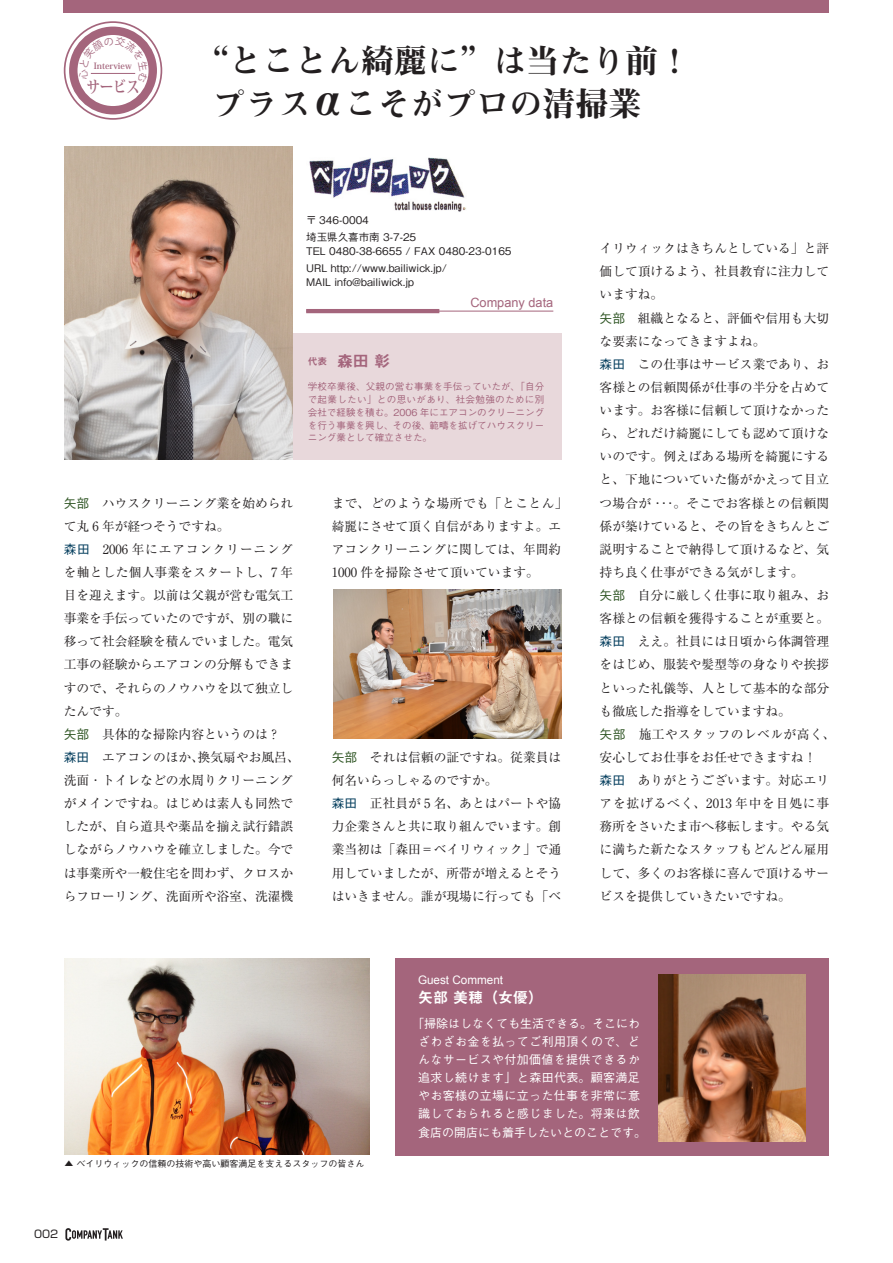
<style>
.page{position:relative;width:893px;height:1263px;background:#fff}
.page>*{position:absolute;margin:0;border:0;box-sizing:border-box;transform-origin:0 0}
.t1{font:48px "Midashi Min Pro MA31";color:#231f20}
.t2{font:33px "Midashi Min Pro MA31";color:#231f20}
.t3{font:700 16.5px "Koz Min Pro";color:#a4657c;scale:.8 1}
.t4{font:15px "Midashi Go Pro MB31";color:#fff}
.t5{font:12.75px/23.1px "Ryumin Pro";color:#231f20}
.t6{font:12.75px "Arial";color:#a4657c}
.t7{font:500 12px/18px "Gothic BBB Pro";letter-spacing:.03em;color:#fff;text-align:center}
.t8{font:11.7px "Arial";color:#fff}
.t9{font:10.65px "Shin Go Pro";color:#231f20}
.t10{font:500 10.5px "Gothic BBB Pro";color:#231f20}
.t11{font:9.75px "Midashi Go Pro MB31";color:#a4657c}
.t12{font:500 9.6px/12.8px "Gothic BBB Pro";color:#a4657c;text-align:justify}
.t13{font:500 9px "Gothic BBB Pro";color:#231f20}
.t14{font:700 8.55px "Koz Min Pro";color:#a4657c}
.s1{font-size:15.9px}
.s2{font-family:"Gothic BBB Pro";font-weight:500;color:#305625}
.s3{font-family:"Gothic BBB Pro";font-weight:500;color:#003b5b}
</style>
<div class="page">
<svg style="left:65px;top:1228px;width:58px;height:12px"></svg>
<div style="left:64px;top:0;width:765px;height:13px;background:#a4657c"></div>
<svg style="left:65px;top:22px;width:96px;height:97px"></svg>
<div style="left:64px;top:21px;width:98px;height:99px;border:2px solid #a4657c;border-radius:50%"></div>
<svg style="left:73px;top:31px;width:80px;height:79px"></svg>
<div style="left:69px;top:27px;width:88px;height:87px;border:8px solid #a4657c;border-radius:50%"></div>
<div style="left:395px;top:958px;width:434px;height:197px;background:#a4657c"></div>
<div style="left:282px;top:333px;width:279px;height:127px;background:#e8d8db"></div>
<hr style="left:306px;top:311px;width:247px;height:1px;background:#a4657c">
<img style="left:333px;top:590px;width:228px;height:148px">
<img style="left:65px;top:958px;width:304px;height:197px">
<img style="left:658px;top:974px;width:147px;height:167px">
<hr style="left:306px;top:309px;width:133px;height:4px;background:#a4657c">
<img style="left:65px;top:146px;width:228px;height:314px">
<img style="left:309px;top:157px;width:157px;height:55px">
<svg style="left:78px;top:36px;width:70px;height:62px"></svg>
<p class="t14" style="left:94px;top:60px;width:39px">Interview</p>
<p class="t3" style="left:87px;top:74px;width:68px">サービス</p>
<p class="t2" style="left:196px;top:36px;width:496px">“とことん綺麗に”は当たり前！</p>
<p class="t2" style="left:213px;top:78px;width:100px">プラス</p>
<p class="t1" style="left:305px;top:60px;width:49px">α</p>
<p class="t2" style="left:345px;top:78px;width:298px">こそがプロの清掃業</p>
<p class="t10" style="left:306px;top:212px;width:75px">〒 346-0004　</p>
<p class="t10" style="left:306px;top:229px;width:112px">埼玉県久喜市南 3-7-25</p>
<p class="t10" style="left:306px;top:243px;width:207px">TEL 0480-38-6655 / FAX 0480-23-0165</p>
<p class="t10" style="left:306px;top:260px;width:142px">URL http://www.bailiwick.jp/</p>
<p class="t10" style="left:306px;top:274px;width:109px">MAIL info@bailiwick.jp</p>
<p class="t6" style="left:470px;top:294px;width:84px">Company data</p>
<p class="t11" style="left:308px;top:353px;width:84px">代表　<span class="s1">森田 彰</span></p>
<p class="t12" style="left:308px;top:379px;width:238px">学校卒業後、父親の営む事業を手伝っていたが、「自分で起業したい」との思いがあり、社会勉強のために別会社で経験を積む。2006 年にエアコンのクリーニングを行う事業を興し、その後、範疇を拡げてハウスクリーニング業として確立させた。</p>
<p class="t5" style="left:64px;top:490px;width:231px"><span class="s2">矢部</span>　ハウスクリーニング業を始められて丸 6 年が経つそうですね。</p>
<p class="t5" style="left:64px;top:537px;width:231px;text-align:justify"><span class="s3">森田</span>　2006 年にエアコンクリーニングを軸とした個人事業をスタートし、7 年目を迎えます。以前は父親が営む電気工事業を手伝っていたのですが、別の職に移って社会経験を積んでいました。電気工事の経験からエアコンの分解もできますので、それらのノウハウを以て独立したんです。</p>
<p class="t5" style="left:64px;top:722px;width:218px"><span class="s2">矢部</span>　具体的な掃除内容というのは？</p>
<p class="t5" style="left:64px;top:745px;width:237px"><span class="s3">森田</span>　エアコンのほか、換気扇やお風呂、洗面･トイレなどの水周りクリーニングがメインですね。はじめは素人も同然でしたが、自ら道具や薬品を揃え試行錯誤しながらノウハウを確立しました。今では事業所や一般住宅を問わず、クロスからフローリング、洗面所や浴室、洗濯機</p>
<p class="t5" style="left:332px;top:490px;width:237px">まで、どのような場所でも「とことん」綺麗にさせて頂く自信がありますよ。エアコンクリーニングに関しては、年間約<br>1000 件を掃除させて頂いています。</p>
<p class="t5" style="left:332px;top:745px;width:231px"><span class="s2">矢部</span>　それは信頼の証ですね。従業員は何名いらっしゃるのですか。</p>
<p class="t5" style="left:332px;top:791px;width:231px;text-align:justify"><span class="s3">森田</span>　正社員が 5 名、あとはパートや協力企業さんと共に取り組んでいます。創業当初は「森田＝ベイリウィック」で通用していましたが、所帯が増えるとそうはいきません。誰が現場に行っても「ベ</p>
<p class="t5" style="left:600px;top:236px;width:231px;text-align:justify">イリウィックはきちんとしている」と評価して頂けるよう、社員教育に注力していますね。</p>
<p class="t5" style="left:600px;top:305px;width:231px"><span class="s2">矢部</span>　組織となると、評価や信用も大切な要素になってきますよね。</p>
<p class="t5" style="left:600px;top:352px;width:231px;text-align:justify"><span class="s3">森田</span>　この仕事はサービス業であり、お客様との信頼関係が仕事の半分を占めています。お客様に信頼して頂けなかったら、どれだけ綺麗にしても認めて頂けないのです。例えばある場所を綺麗にすると、下地についていた傷がかえって目立つ場合が･･･。そこでお客様との信頼関係が築けていると、その旨をきちんとご説明することで納得して頂けるなど、気持ち良く仕事ができる気がします。</p>
<p class="t5" style="left:600px;top:583px;width:231px"><span class="s2">矢部</span>　自分に厳しく仕事に取り組み、お客様との信頼を獲得することが重要と。</p>
<p class="t5" style="left:600px;top:629px;width:231px;text-align:justify"><span class="s3">森田</span>　ええ。社員には日頃から体調管理をはじめ、服装や髪型等の身なりや挨拶といった礼儀等、人として基本的な部分も徹底した指導をしていますね。</p>
<p class="t5" style="left:600px;top:722px;width:237px"><span class="s2">矢部</span>　施工やスタッフのレベルが高く、安心してお仕事をお任せできますね！</p>
<p class="t5" style="left:600px;top:768px;width:231px;text-align:justify"><span class="s3">森田</span>　ありがとうございます。対応エリアを拡げるべく、2013 年中を目処に事務所をさいたま市へ移転します。やる気に満ちた新たなスタッフもどんどん雇用して、多くのお客様に喜んで頂けるサービスを提供していきたいですね。</p>
<p class="t8" style="left:418px;top:972px;width:87px">Guest Comment</p>
<p class="t4" style="left:418px;top:985px;width:126px">矢部 美穂（女優）</p>
<p class="t7" style="left:412px;top:1013px;width:235px">「掃除はしなくても生活できる。そこにわざわざお金を払ってご利用頂くので、どんなサービスや付加価値を提供できるか追求し続けます」と森田代表。顧客満足やお客様の立場に立った仕事を非常に意識しておられると感じました。将来は飲食店の開店にも着手したいとのことです。</p>
<p class="t13" style="left:65px;top:1156px;width:301px">▲ ベイリウィックの信頼の技術や高い顧客満足を支えるスタッフの皆さん</p>
<p class="t9" style="left:34px;top:1225px;width:26px">002</p>
</div>
